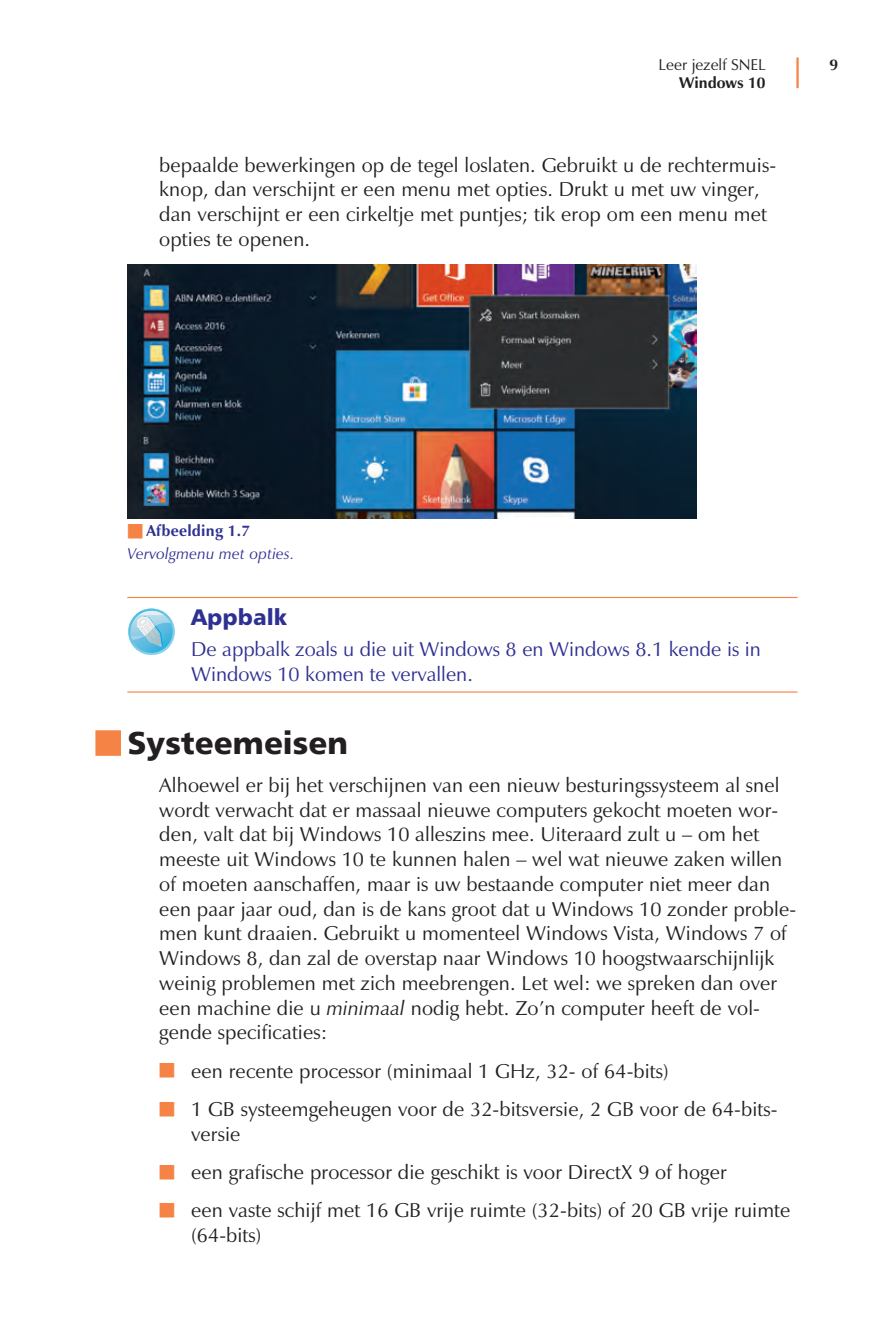
<style>
.page{position:relative;width:893px;height:1340px;background:#fff}
.page>*{position:absolute;margin:0;border:0;box-sizing:border-box;transform-origin:0 0}
.t1{font:31.5px "Humnst 777 Blk BT";color:#231f20}
.t2{font:22.5px "Humnst 777 Blk BT";color:#2e3092}
.t3{font:20.25px/24.8px "Zapf Humanist 601 BT";letter-spacing:.005em;color:#231f20}
.t4{font:20.25px/24.8px "Zapf Humanist 601 BT";color:#2e3092}
.t5{font:italic 15.75px/22.5px "Zapf Humanist 601 BT";letter-spacing:.015em;color:#2e3092}
.t6{font:15.75px "Zapf Humanist 601 BT";color:#231f20}
.t7{font:700 15.75px "Zapf Humanist 601 BT";color:#231f20}
.s1{color:#f58345}
.s2{font-weight:700;font-style:normal}
.s3{font-style:italic}
</style>
<div class="page">
<hr style="left:127px;top:597px;width:670px;height:1px;background:#f58345">
<hr style="left:127px;top:691px;width:670px;height:1px;background:#f58345">
<div style="left:95px;top:730px;width:26px;height:26px;background:#f58345"></div>
<hr style="left:796px;top:57px;width:2px;height:31px;background:#f58345">
<img style="left:127px;top:265px;width:569px;height:253px">
<svg style="left:128px;top:608px;width:47px;height:47px"></svg>
<p class="t6" style="left:658px;top:58px;width:109px">Leer jezelf SNEL</p>
<p class="t7" style="left:679px;top:76px;width:88px">Windows 10</p>
<p class="t3" style="left:159px;top:154px;width:618px">bepaalde bewerkingen op de tegel loslaten. Gebruikt u de rechtermuis&shy;knop, dan verschijnt er een menu met opties. Drukt u met uw vinger, dan verschijnt er een cirkeltje met puntjes; tik erop om een menu met opties te openen.</p>
<p class="t7" style="left:829px;top:58px;width:10px">9</p>
<p class="t5" style="left:127px;top:521px;width:168px"><span class="s1">■</span> <span class="s2">Afbeelding 1.7<br></span>Vervolgmenu met opties.</p>
<p class="t2" style="left:191px;top:607px;width:98px">Appbalk</p>
<p class="t4" style="left:191px;top:639px;width:571px">De appbalk zoals u die uit Windows 8 en Windows 8.1 kende is in<br>Windows 10 komen te vervallen.</p>
<h1 class="t1" style="left:127px;top:730px;width:222px">Systeemeisen</h1>
<p class="t3" style="left:159px;top:774px;width:638px">Alhoewel er bij het verschijnen van een nieuw besturingssysteem al snel wordt verwacht dat er massaal nieuwe computers gekocht moeten wor&shy;den, valt dat bij Windows 10 alleszins mee. Uiteraard zult u – om het meeste uit Windows 10 te kunnen halen – wel wat nieuwe zaken willen of moeten aanschaffen, maar is uw bestaande computer niet meer dan een paar jaar oud, dan is de kans groot dat u Windows 10 zonder proble&shy;men kunt draaien. Gebruikt u momenteel Windows Vista, Windows 7 of Windows 8, dan zal de overstap naar Windows 10 hoogstwaarschijnlijk weinig problemen met zich meebrengen. Let wel: we spreken dan over een machine die u <span class="s3">minimaal</span> nodig hebt. Zo’n computer heeft de vol&shy;gende specificaties:</p>
<p class="t3" style="left:159px;top:1060px;width:511px"><span class="s1">■</span> een recente processor (minimaal 1 GHz, 32- of 64-bits)</p>
<p class="t3" style="left:191px;top:1098px;width:588px;text-indent:-32px"><span class="s1">■</span> 1 GB systeemgeheugen voor de 32-bitsversie, 2 GB voor de 64-bits&shy;versie</p>
<p class="t3" style="left:159px;top:1161px;width:569px"><span class="s1">■</span> een grafische processor die geschikt is voor DirectX 9 of hoger</p>
<p class="t3" style="left:191px;top:1200px;width:600px;text-indent:-32px"><span class="s1">■</span> een vaste schijf met 16 GB vrije ruimte (32-bits) of 20 GB vrije ruimte (64-bits)</p>
</div>
